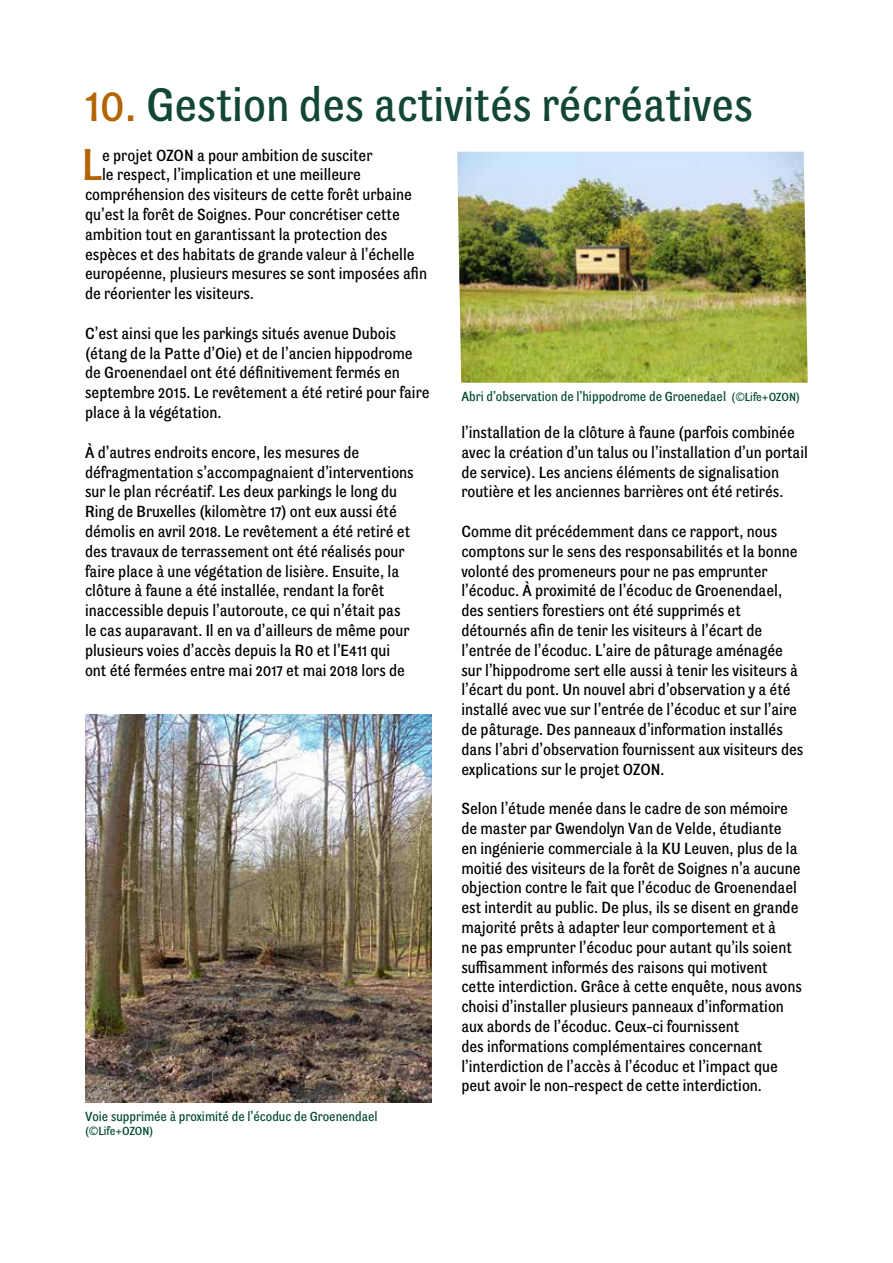
<style>
.page{position:relative;width:893px;height:1263px;background:#fff}
.page>*{position:absolute;margin:0;border:0;box-sizing:border-box;transform-origin:0 0}
.t1{font:48px "Son Grotesque";color:#124734}
.t2{font:45.6px "Son Grotesque";color:#b36300}
.t3{font:16.5px/19.8px "Son Grotesque";color:#000}
.t4{font:13.5px "Son Grotesque";color:#004a2c}
.t5{font:12px "Son Grotesque";color:#004a2c}
.s1{color:#b36300}
.s2{font-size:12px}
.s3{font-family:"Flanders Art Sans";font-weight:300;font-size:12px}
.s4{font-family:"Flanders Art Sans";font-weight:300}
</style>
<div class="page">
<img style="left:85px;top:714px;width:347px;height:388px">
<img style="left:457px;top:152px;width:351px;height:231px">
<h1 class="t1" style="left:85px;top:78px;width:670px"><span class="s1">10.</span> Gestion des activités récréatives</h1>
<h2 class="t2" style="left:82px;top:139px;width:22px">L</h2>
<p class="t3" style="left:102px;top:145px;width:272px">e projet OZON a pour ambition de susciter</p>
<p class="t3" style="left:102px;top:165px;width:260px">le respect, l’implication et une meilleure</p>
<p class="t3" style="left:85px;top:185px;width:328px">compréhension des visiteurs de cette forêt urbaine</p>
<p class="t3" style="left:85px;top:204px;width:316px">qu’est la forêt de Soignes. Pour concrétiser cette</p>
<p class="t3" style="left:85px;top:224px;width:304px">ambition tout en garantissant la protection des</p>
<p class="t3" style="left:85px;top:244px;width:331px">espèces et des habitats de grande valeur à l’échelle</p>
<p class="t3" style="left:85px;top:264px;width:344px">européenne, plusieurs mesures se sont imposées afin</p>
<p class="t3" style="left:85px;top:284px;width:170px">de réorienter les visiteurs.</p>
<p class="t3" style="left:85px;top:323px;width:346px">C’est ainsi que les parkings situés avenue Dubois (étang de la Patte d’Oie) et de l’ancien hippodrome de Groenendael ont été définitivement fermés en septembre 2015. Le revêtement a été retiré pour faire place à la végétation.</p>
<p class="t3" style="left:85px;top:442px;width:330px">À d’autres endroits encore, les mesures de défragmentation s’accompagnaient d’interventions sur le plan récréatif. Les deux parkings le long du Ring de Bruxelles (kilomètre 17) ont eux aussi été démolis en avril 2018. Le revêtement a été retiré et des travaux de terrassement ont été réalisés pour faire place à une végétation de lisière. Ensuite, la clôture à faune a été installée, rendant la forêt inaccessible depuis l’autoroute, ce qui n’était pas le cas auparavant. Il en va d’ailleurs de même pour plusieurs voies d’accès depuis la R0 et l’E411 qui ont été fermées entre mai 2017 et mai 2018 lors de</p>
<p class="t4" style="left:461px;top:389px;width:340px">Abri d’observation de l’hippodrome de Groenedael <span class="s2">(</span><span class="s3">©</span><span class="s2">Life+OZON)</span></p>
<p class="t3" style="left:461px;top:422px;width:348px">l’installation de la clôture à faune (parfois combinée avec la création d’un talus ou l’installation d’un portail de service). Les anciens éléments de signalisation routière et les anciennes barrières ont été retirés.</p>
<p class="t3" style="left:461px;top:521px;width:344px">Comme dit précédemment dans ce rapport, nous comptons sur le sens des responsabilités et la bonne volonté des promeneurs pour ne pas emprunter l’écoduc. À proximité de l’écoduc de Groenendael, des sentiers forestiers ont été supprimés et détournés afin de tenir les visiteurs à l’écart de l’entrée de l’écoduc. L’aire de pâturage aménagée sur l’hippodrome sert elle aussi à tenir les visiteurs à l’écart du pont. Un nouvel abri d’observation y a été installé avec vue sur l’entrée de l’écoduc et sur l’aire de pâturage. Des panneaux d’information installés dans l’abri d’observation fournissent aux visiteurs des explications sur le projet OZON.</p>
<p class="t3" style="left:461px;top:798px;width:342px">Selon l’étude menée dans le cadre de son mémoire de master par Gwendolyn Van de Velde, étudiante<br>en ingénierie commerciale à la KU Leuven, plus de la moitié des visiteurs de la forêt de Soignes n’a aucune objection contre le fait que l’écoduc de Groenendael est interdit au public. De plus, ils se disent en grande majorité prêts à adapter leur comportement et à<br>ne pas emprunter l’écoduc pour autant qu’ils soient suffisamment informés des raisons qui motivent cette interdiction. Grâce à cette enquête, nous avons choisi d’installer plusieurs panneaux d’information aux abords de l’écoduc. Ceux-ci fournissent<br>des informations complémentaires concernant l’interdiction de l’accès à l’écoduc et l’impact que peut avoir le non-respect de cette interdiction.</p>
<p class="t4" style="left:85px;top:1109px;width:294px">Voie supprimée à proximité de l’écoduc de Groenendael</p>
<p class="t5" style="left:85px;top:1124px;width:70px">(<span class="s4">©</span>Life+OZON)</p>
</div>
